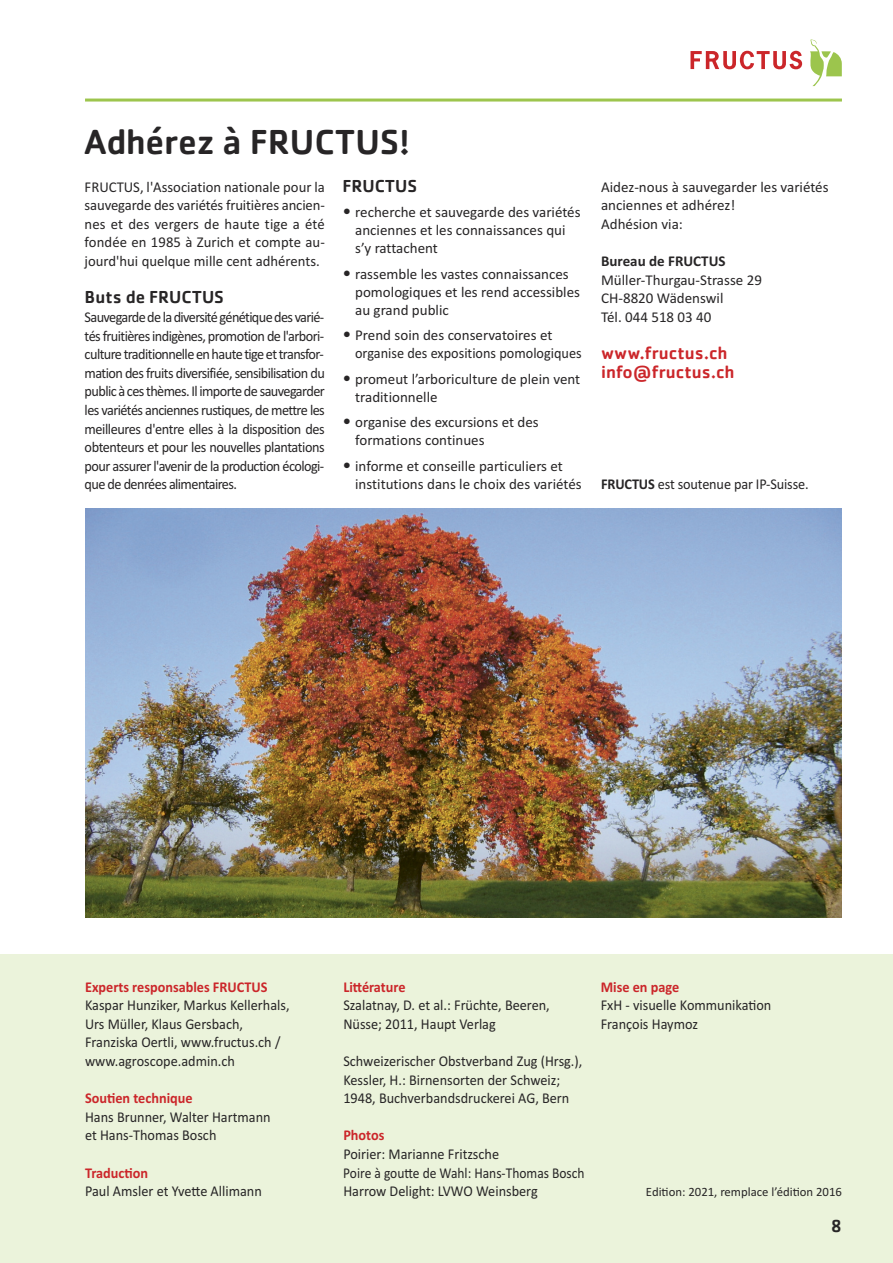
<style>
.page{position:relative;width:893px;height:1263px;background:#fff}
.page>*{position:absolute;margin:0;border:0;box-sizing:border-box;transform-origin:0 0}
.t1{font:500 36px "Cachet";color:#272526}
.t2{font:500 18px/18.6px "Cachet";color:#cb262a}
.t3{font:500 18px "Cachet";color:#272526}
.t4{font:15px/18.6px "Calibri";color:#272526;scale:.95 1}
.t5{font:15px/18.6px "Calibri";color:#272526}
.t6{font:700 15px "Calibri";color:#cb262a;scale:.95 1}
.t7{font:700 15px "Calibri";color:#272526}
.t8{font:12.75px "Calibri";color:#272526}
.s1{font-size:18px}
.s2{font-weight:700}
</style>
<div class="page">
<div style="left:0;top:954px;width:893px;height:309px;background:#ebf3db"></div>
<svg style="left:690px;top:51px;width:112px;height:18px"></svg>
<svg style="left:810px;top:40px;width:32px;height:46px"></svg>
<hr style="left:85px;top:99px;width:757px;height:3px;background:#9dc54d">
<img style="left:85px;top:508px;width:756px;height:409px">
<h1 class="t1" style="left:84px;top:121px;width:327px">Adhérez à FRUCTUS!</h1>
<p class="t5" style="left:85px;top:177px;width:242px;text-align:justify">FRUCTUS, l'Association nationale pour la sauvegarde des variétés fruitières ancien&shy;nes et des vergers de haute tige a été fondée en 1985 à Zurich et compte au&shy;jourd'hui quelque mille cent adhérents.</p>
<p class="t3" style="left:85px;top:287px;width:141px">Buts de FRUCTUS</p>
<p class="t4" style="left:85px;top:307px;width:254px;text-align:justify">Sauvegardedeladiversitégénétiquedesvarié&shy;tés fruitières indigènes, promotion de l'arbori&shy;culturetraditionnelleenhautetigeettransfor&shy;mation des fruits diversifiée, sensibilisation du public à ces thèmes. Il importe de sauvegarder les variétés anciennes rustiques, de mettre les meilleures d'entre elles à la disposition des obtenteurs et pour les nouvelles plantations pour assurer l'avenir de la production écologi&shy;que de denrées alimentaires.</p>
<p class="t3" style="left:342px;top:175px;width:76px">FRUCTUS</p>
<p class="t5" style="left:355px;top:203px;width:227px;line-height:18px;text-indent:-13px"><span class="s1">•</span> recherche et sauvegarde des variétés anciennes et les connaissances qui s’y rattachent</p>
<p class="t5" style="left:355px;top:264px;width:226px;line-height:18px;text-indent:-13px"><span class="s1">•</span> rassemble les vastes connaissances pomologiques et les rend accessibles au grand public</p>
<p class="t5" style="left:355px;top:326px;width:228px;line-height:18px;text-indent:-13px"><span class="s1">•</span> Prend soin des conservatoires et organise des expositions pomologiques</p>
<p class="t5" style="left:355px;top:369px;width:227px;line-height:18px;text-indent:-13px"><span class="s1">•</span> promeut l’arboriculture de plein vent traditionnelle</p>
<p class="t5" style="left:355px;top:413px;width:185px;line-height:18px;text-indent:-13px"><span class="s1">•</span> organise des excursions et des formations continues</p>
<p class="t5" style="left:355px;top:456px;width:228px;line-height:18px;text-indent:-13px"><span class="s1">•</span> informe et conseille particuliers et institutions dans le choix des variétés</p>
<p class="t5" style="left:601px;top:177px;width:229px">Aidez-nous à sauvegarder les variétés anciennes et adhérez!<br>Adhésion via:</p>
<p class="t7" style="left:601px;top:252px;width:126px">Bureau de FRUCTUS</p>
<p class="t5" style="left:601px;top:270px;width:162px">Müller-Thurgau-Strasse 29<br>CH-8820 Wädenswil<br>Tél. 044 518 03 40</p>
<p class="t2" style="left:601px;top:344px;width:135px">www.fructus.ch info@fructus.ch</p>
<p class="t4" style="left:601px;top:475px;width:220px"><span class="s2">FRUCTUS</span> est soutenue par IP-Suisse.</p>
<p class="t6" style="left:85px;top:978px;width:194px">Experts responsables FRUCTUS</p>
<p class="t4" style="left:85px;top:996px;width:217px">Kaspar Hunziker, Markus Kellerhals,<br>Urs Müller, Klaus Gersbach,<br>Franziska Oertli, www.fructus.ch / www.agroscope.admin.ch</p>
<p class="t6" style="left:85px;top:1089px;width:115px">Soutien technique</p>
<p class="t4" style="left:85px;top:1107px;width:197px">Hans Brunner, Walter Hartmann et Hans-Thomas Bosch</p>
<p class="t6" style="left:85px;top:1164px;width:68px">Traduction</p>
<p class="t4" style="left:85px;top:1182px;width:188px">Paul Amsler et Yvette Allimann</p>
<p class="t6" style="left:343px;top:978px;width:67px">Littérature</p>
<p class="t4" style="left:343px;top:996px;width:219px">Szalatnay, D. et al.: Früchte, Beeren,<br>Nüsse; 2011, Haupt Verlag</p>
<p class="t4" style="left:343px;top:1051px;width:253px">Schweizerischer Obstverband Zug (Hrsg.),<br>Kessler, H.: Birnensorten der Schweiz;<br>1948, Buchverbandsdruckerei AG, Bern</p>
<p class="t6" style="left:343px;top:1126px;width:45px">Photos</p>
<p class="t4" style="left:343px;top:1144px;width:256px">Poirier: Marianne Fritzsche<br>Poire à goutte de Wahl: Hans-Thomas Bosch<br>Harrow Delight: LVWO Weinsberg</p>
<p class="t6" style="left:601px;top:978px;width:84px">Mise en page</p>
<p class="t4" style="left:601px;top:996px;width:181px">FxH - visuelle Kommunikation<br>François Haymoz</p>
<p class="t8" style="left:646px;top:1184px;width:197px">Edition: 2021, remplace l’édition 2016</p>
<p class="t3" style="left:831px;top:1215px;width:13px">8</p>
</div>
